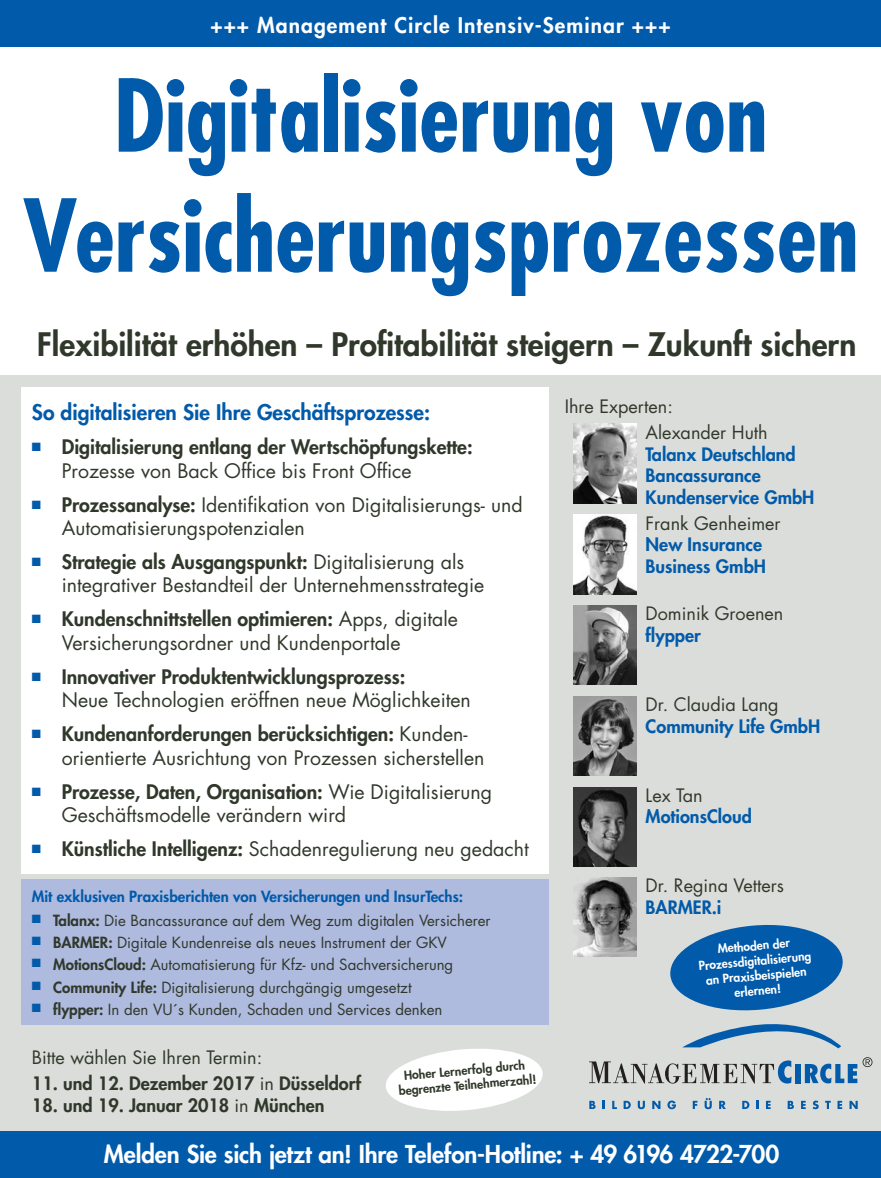
<style>
.page{position:relative;width:881px;height:1178px;background:#fff}
.page>*{position:absolute;margin:0;border:0;box-sizing:border-box;transform-origin:0 0}
.AbsatzTitelseiteTite{font:700 condensed 97.5px/120px "Futura Std";color:#015aaa;text-align:center}
.AbsatzTitelseiteTite-2{font:800 31.5px "Futura Std";color:#30382b}
.AbsatzAnmeldungBalke{font:800 24px "Futura Std";letter-spacing:-.01em;color:#fff}
.AbsatzTitelseiteThem{font:800 21px "Futura Std";color:#015aaa}
.AbsatzTitelseiteBalk{font:800 21px "Futura Std";letter-spacing:.05em;color:#fff}
.AbsatzTitelseiteThem-2{font:19.5px/23.4px "Futura Std";color:#30382b}
.AbsatzTitelseiteThem-3{font:800 19.5px/23.4px "Futura Std";color:#30382b}
.AbsatzTitelseiteRefe{font:800 18px/21.6px "Futura Std";color:#015aaa}
.AbsatzTitelseiteTerm{font:800 18px "Futura Std";color:#30382b}
.AbsatzTitelseiteRefe-2{font:18px/21.6px "Futura Std";color:#30382b}
.AbsatzTitelseiteTerm-2{font:18px "Futura Std";color:#30382b}
.AbsatzTitelseiteBlic{font:15px "Futura Std";color:#30382b}
.AbsatzTitelseiteBlic-2{font:800 15px "Futura Std";color:#015aaa}
.AbsatzTitelseiteTite-3{font:800 12.15px/14.9px "Futura Std";color:#30382b;text-align:center}
.AbsatzTitelseiteTite-4{font:800 12px/15px "Futura Std";color:#fff;text-align:center}
.s1{font-weight:400}
.s2{font-weight:800}
.s3{font-weight:400;color:#30382b}
.s4{font-weight:800;color:#015aaa}
</style>
<div class="page">
<div style="left:0;top:375px;width:880px;height:775px;background:#daddd9"></div>
<div style="left:0;top:0;width:880px;height:47px;background:#015aaa"></div>
<div style="left:0;top:1131px;width:880px;height:47px;background:#015aaa"></div>
<div style="left:21px;top:387px;width:528px;height:487px;background:#fff"></div>
<div style="left:21px;top:879px;width:528px;height:146px;background:#aebade"></div>
<img style="left:573px;top:424px;width:63px;height:79px">
<img style="left:573px;top:515px;width:63px;height:79px">
<img style="left:573px;top:605px;width:63px;height:80px">
<img style="left:573px;top:696px;width:63px;height:80px">
<img style="left:573px;top:787px;width:63px;height:79px">
<div style="left:794px;top:1064px;width:6px;height:19px;background:#015aaa"></div>
<svg style="left:804px;top:1057px;width:68px;height:26px"></svg>
<svg style="left:589px;top:1060px;width:202px;height:23px"></svg>
<svg style="left:589px;top:1101px;width:6px;height:8px"></svg>
<svg style="left:602px;top:1101px;width:2px;height:8px"></svg>
<svg style="left:612px;top:1101px;width:4px;height:8px"></svg>
<svg style="left:623px;top:1101px;width:7px;height:8px"></svg>
<svg style="left:637px;top:1101px;width:7px;height:8px"></svg>
<svg style="left:652px;top:1101px;width:8px;height:8px"></svg>
<svg style="left:667px;top:1100px;width:8px;height:9px"></svg>
<svg style="left:692px;top:1101px;width:5px;height:8px"></svg>
<svg style="left:704px;top:1098px;width:7px;height:11px"></svg>
<svg style="left:719px;top:1101px;width:6px;height:8px"></svg>
<svg style="left:742px;top:1101px;width:7px;height:8px"></svg>
<svg style="left:756px;top:1101px;width:2px;height:8px"></svg>
<svg style="left:766px;top:1101px;width:4px;height:8px"></svg>
<svg style="left:787px;top:1101px;width:6px;height:8px"></svg>
<svg style="left:801px;top:1101px;width:4px;height:8px"></svg>
<svg style="left:812px;top:1100px;width:6px;height:9px"></svg>
<svg style="left:825px;top:1101px;width:5px;height:8px"></svg>
<svg style="left:837px;top:1101px;width:4px;height:8px"></svg>
<svg style="left:849px;top:1101px;width:8px;height:8px"></svg>
<svg style="left:386px;top:1048px;width:157px;height:63px"></svg>
<svg style="left:670px;top:925px;width:173px;height:123px"></svg>
<img style="left:573px;top:877px;width:63px;height:79px">
<p class="AbsatzTitelseiteBalk" style="left:210px;top:12px;width:461px">+++ Management Circle Intensiv-Seminar +++</p>
<p class="AbsatzTitelseiteTite" style="left:22px;top:56px;width:837px">Digitalisierung von<br>Versicherungsprozessen</p>
<p class="AbsatzTitelseiteTite-2" style="left:37px;top:324px;width:820px">Flexibilität erhöhen – Profitabilität steigern – Zukunft sichern</p>
<p class="AbsatzTitelseiteThem" style="left:32px;top:399px;width:399px">So digitalisieren Sie Ihre Geschäftsprozesse:</p>
<p class="AbsatzTitelseiteThem-3" style="left:62px;top:435px;width:412px;text-indent:-30px"><sup>■</sup> Digitalisierung entlang der Wertschöpfungskette:<br><span class="s1">Prozesse von Back Office bis Front Office</span></p>
<p class="AbsatzTitelseiteThem-2" style="left:62px;top:493px;width:462px;text-indent:-30px"><sup>■</sup> <span class="s2">Prozessanalyse:</span> Identifikation von Digitalisierungs- und<br>Automatisierungspotenzialen</p>
<p class="AbsatzTitelseiteThem-2" style="left:62px;top:550px;width:424px;text-indent:-30px"><sup>■</sup> <span class="s2">Strategie als Ausgangspunkt:</span> Digitalisierung als integrativer Bestandteil der Unternehmensstrategie</p>
<p class="AbsatzTitelseiteThem-2" style="left:62px;top:608px;width:397px;text-indent:-30px"><sup>■</sup> <span class="s2">Kundenschnittstellen optimieren:</span> Apps, digitale<br>Versicherungsordner und Kundenportale</p>
<p class="AbsatzTitelseiteThem-2" style="left:62px;top:665px;width:410px;text-indent:-30px"><sup>■</sup> <span class="s2">Innovativer Produktentwicklungsprozess:<br></span>Neue Technologien eröffnen neue Möglichkeiten</p>
<p class="AbsatzTitelseiteThem-2" style="left:62px;top:723px;width:424px;text-indent:-30px"><sup>■</sup> <span class="s2">Kundenanforderungen berücksichtigen:</span> Kunden&shy;orientierte Ausrichtung von Prozessen sicherstellen</p>
<p class="AbsatzTitelseiteThem-2" style="left:62px;top:780px;width:431px;text-indent:-30px"><sup>■</sup> <span class="s2">Prozesse, Daten, Organisation:</span> Wie Digitalisierung<br>Geschäftsmodelle verändern wird</p>
<p class="AbsatzTitelseiteThem-2" style="left:32px;top:837px;width:498px"><sup>■</sup> <span class="s2">Künstliche Intelligenz:</span> Schadenregulierung neu gedacht</p>
<p class="AbsatzTitelseiteBlic-2" style="left:32px;top:886px;width:432px">Mit exklusiven Praxisberichten von Versicherungen und InsurTechs:</p>
<p class="AbsatzTitelseiteBlic" style="left:32px;top:911px;width:460px"><sup>■</sup> <span class="s2">Talanx:</span> Die Bancassurance auf dem Weg zum digitalen Versicherer</p>
<p class="AbsatzTitelseiteBlic" style="left:32px;top:933px;width:416px"><sup>■</sup> <span class="s2">BARMER:</span> Digitale Kundenreise als neues Instrument der GKV</p>
<p class="AbsatzTitelseiteBlic" style="left:32px;top:955px;width:422px"><sup>■</sup> <span class="s2">MotionsCloud:</span> Automatisierung für Kfz- und Sachversicherung</p>
<p class="AbsatzTitelseiteBlic" style="left:32px;top:977px;width:381px"><sup>■</sup> <span class="s2">Community Life:</span> Digitalisierung durchgängig umgesetzt</p>
<p class="AbsatzTitelseiteBlic" style="left:32px;top:1000px;width:412px"><sup>■</sup> <span class="s2">flypper:</span> In den VU´s Kunden, Schaden und Services denken</p>
<p class="AbsatzTitelseiteTerm-2" style="left:32px;top:1046px;width:232px">Bitte wählen Sie Ihren Termin:</p>
<p class="AbsatzTitelseiteTerm" style="left:32px;top:1072px;width:330px">11. und 12. Dezember 2017 <span class="s1">in</span> Düsseldorf</p>
<p class="AbsatzTitelseiteTerm" style="left:32px;top:1094px;width:294px">18. und 19. Januar 2018 <span class="s1">in</span> München</p>
<p class="AbsatzTitelseiteTite-3" style="left:396px;top:1069px;width:139px;rotate:-5deg">Hoher Lernerfolg durch begrenzte Teilnehmerzahl!</p>
<p class="AbsatzTitelseiteRefe-2" style="left:564px;top:396px;width:110px">Ihre Experten:</p>
<p class="AbsatzTitelseiteRefe" style="left:645px;top:422px;width:170px"><span class="s3">Alexander Huth<br></span>Talanx Deutschland<br>Bancassurance<br>Kundenservice GmbH</p>
<p class="AbsatzTitelseiteRefe" style="left:645px;top:512px;width:136px"><span class="s3">Frank Genheimer<br></span>New Insurance<br>Business GmbH</p>
<p class="AbsatzTitelseiteRefe-2" style="left:645px;top:603px;width:139px">Dominik Groenen <span class="s4">flypper</span></p>
<p class="AbsatzTitelseiteRefe" style="left:645px;top:693px;width:176px"><span class="s3">Dr. Claudia Lang<br></span>Community Life GmbH</p>
<p class="AbsatzTitelseiteRefe" style="left:645px;top:784px;width:108px"><span class="s3">Lex Tan<br></span>MotionsCloud</p>
<p class="AbsatzTitelseiteRefe-2" style="left:645px;top:875px;width:140px">Dr. Regina Vetters<br><span class="s4">BARMER.i</span></p>
<p class="AbsatzTitelseiteTite-4" style="left:696px;top:943px;width:114px;rotate:-5deg">Methoden der<br>Prozessdigitalisierung an Praxisbeispielen erlernen!</p>
<p class="AbsatzAnmeldungBalke" style="left:104px;top:1139px;width:676px">Melden Sie sich jetzt an! Ihre Telefon-Hotline: + 49 6196 4722-700</p>
</div>
